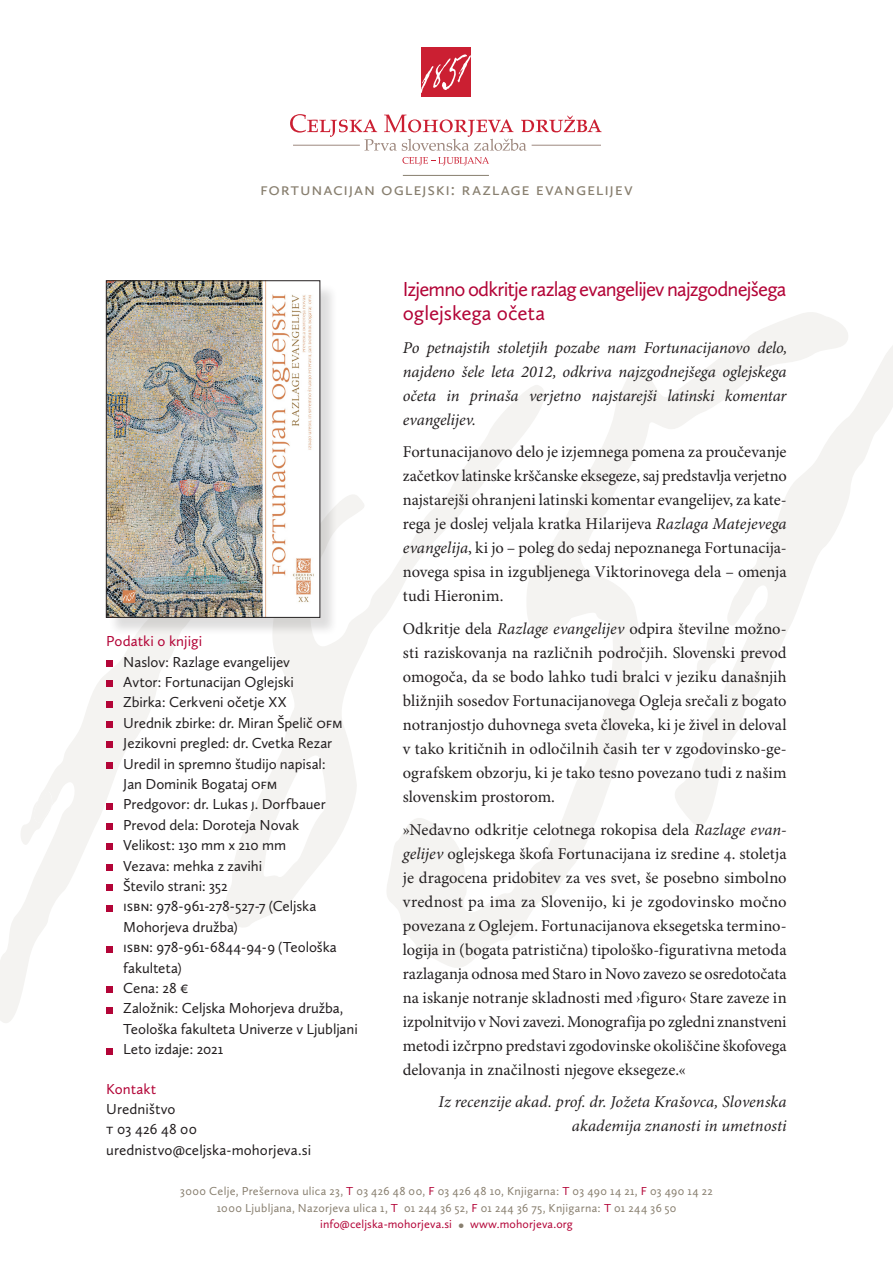
<style>
.page{position:relative;width:893px;height:1263px;background:#fff}
.page>*{position:absolute;margin:0;border:0;box-sizing:border-box;transform-origin:0 0}
.zivljenjepis{font:21px/24px "Calluna Sans";letter-spacing:-.04em;color:#b30437}
.besedilo{font:18px "Calluna Sans";letter-spacing:.045em;color:#887f6f}
.besedilo-2{font:16.5px/24px "Minion Pro";color:#231f20;text-align:justify}
.besedilo-3{font:italic 16.5px/24px "Minion Pro";color:#231f20;text-align:justify}
.podatki_o_knjigi{font:15px/20.4px "Calluna Sans";letter-spacing:-.005em;color:#231f20}
.podatki_o_knjigi-2{font:15px "Calluna Sans";color:#b30437}
.besedilo-4{font:12px "Calluna Sans";letter-spacing:.025em;color:#887f6f}
.t1{font:12px "Calluna Sans";letter-spacing:.01em;color:#b30437}
.s1{font-style:italic}
.s2{color:#b30437}
.s3{font-size:16.5px;color:#887f6f}
</style>
<div class="page">
<svg style="left:232px;top:495px;width:150px;height:432px"></svg>
<svg style="left:382px;top:312px;width:461px;height:656px"></svg>
<svg style="left:0;top:522px;width:232px;height:501px"></svg>
<svg style="left:18px;top:788px;width:34px;height:60px"></svg>
<svg style="left:668px;top:326px;width:225px;height:515px"></svg>
<div style="left:421px;top:47px;width:50px;height:50px;background:#cb1f32"></div>
<svg style="left:421px;top:54px;width:50px;height:39px"></svg>
<svg style="left:290px;top:114px;width:312px;height:37px"></svg>
<hr style="left:293px;top:145px;width:67px;height:1px;background:#9e887e">
<hr style="left:532px;top:145px;width:69px;height:1px;background:#9e887e">
<svg style="left:402px;top:157px;width:87px;height:8px"></svg>
<div style="left:106px;top:660px;width:7px;height:6px;background:#b30437"></div>
<div style="left:106px;top:680px;width:7px;height:7px;background:#b30437"></div>
<div style="left:106px;top:701px;width:7px;height:6px;background:#b30437"></div>
<div style="left:106px;top:721px;width:7px;height:7px;background:#b30437"></div>
<div style="left:106px;top:742px;width:7px;height:6px;background:#b30437"></div>
<div style="left:106px;top:762px;width:7px;height:6px;background:#b30437"></div>
<div style="left:106px;top:803px;width:7px;height:6px;background:#b30437"></div>
<div style="left:106px;top:823px;width:7px;height:7px;background:#b30437"></div>
<div style="left:106px;top:844px;width:7px;height:6px;background:#b30437"></div>
<div style="left:106px;top:864px;width:7px;height:6px;background:#b30437"></div>
<div style="left:106px;top:884px;width:7px;height:7px;background:#b30437"></div>
<div style="left:106px;top:905px;width:7px;height:6px;background:#b30437"></div>
<div style="left:106px;top:946px;width:7px;height:6px;background:#b30437"></div>
<div style="left:106px;top:986px;width:7px;height:7px;background:#b30437"></div>
<div style="left:106px;top:1007px;width:7px;height:6px;background:#b30437"></div>
<div style="left:106px;top:1048px;width:7px;height:6px;background:#b30437"></div>
<hr style="left:403px;top:175px;width:86px;height:1px;background:#887f6f">
<div style="left:108px;top:283px;width:231px;height:353px;background:#231f20;opacity:.15"></div>
<img style="left:108px;top:283px;width:210px;height:332px">
<div style="left:106px;top:281px;width:214px;height:336px;border:1px solid #231f20"></div>
<p class="besedilo" style="left:260px;top:178px;width:374px">fortunacijan oglejski : razlage evangelij ev</p>
<p class="podatki_o_knjigi-2" style="left:106px;top:632px;width:97px">Podatki o knjigi</p>
<p class="podatki_o_knjigi" style="left:123px;top:651px;width:168px">Naslov: Razlage evangelijev</p>
<p class="podatki_o_knjigi" style="left:123px;top:671px;width:172px">Avtor: Fortunacijan Oglejski</p>
<p class="podatki_o_knjigi" style="left:123px;top:692px;width:165px">Zbirka: Cerkveni očetje XX</p>
<p class="podatki_o_knjigi" style="left:123px;top:712px;width:221px">Urednik zbirke: dr. Miran Špelič OFM</p>
<p class="podatki_o_knjigi" style="left:123px;top:733px;width:210px">Jezikovni pregled: dr. Cvetka Rezar</p>
<p class="podatki_o_knjigi" style="left:123px;top:753px;width:204px">Uredil in spremno študijo napisal:<br>Jan Dominik Bogataj OFM</p>
<p class="podatki_o_knjigi" style="left:123px;top:794px;width:204px">Predgovor: dr. Lukas J. Dorfbauer</p>
<p class="podatki_o_knjigi" style="left:123px;top:814px;width:177px">Prevod dela: Doroteja Novak</p>
<p class="podatki_o_knjigi" style="left:123px;top:835px;width:164px">Velikost: 130 mm x 210 mm</p>
<p class="podatki_o_knjigi" style="left:123px;top:855px;width:140px">Vezava: mehka z zavihi</p>
<p class="podatki_o_knjigi" style="left:123px;top:875px;width:106px">Število strani: 352</p>
<p class="podatki_o_knjigi" style="left:123px;top:896px;width:195px">ISBN: 978-961-278-527-7 (Celjska<br>Mohorjeva družba)</p>
<p class="podatki_o_knjigi" style="left:123px;top:937px;width:215px">ISBN: 978-961-6844-94-9 (Teološka fakulteta)</p>
<p class="podatki_o_knjigi" style="left:123px;top:977px;width:67px">Cena: 28 €</p>
<p class="podatki_o_knjigi" style="left:123px;top:998px;width:236px">Založnik: Celjska Mohorjeva družba,<br>Teološka fakulteta Univerze v Ljubljani</p>
<p class="podatki_o_knjigi" style="left:123px;top:1039px;width:101px">Leto izdaje: 2021</p>
<p class="podatki_o_knjigi-2" style="left:106px;top:1079px;width:52px">Kontakt</p>
<p class="podatki_o_knjigi" style="left:106px;top:1098px;width:71px">Uredništvo</p>
<p class="podatki_o_knjigi" style="left:106px;top:1119px;width:92px">t 03 426 48 00</p>
<p class="podatki_o_knjigi" style="left:106px;top:1139px;width:206px">urednistvo@celjska-mohorjeva.si</p>
<p class="zivljenjepis" style="left:403px;top:277px;width:385px">Izjemno odkritje razlag evangelijev najzgodnejšega oglejskega očeta</p>
<p class="besedilo-3" style="left:403px;top:336px;width:386px">Po petnajstih stoletjih pozabe nam Fortunacijanovo delo, najdeno šele leta 2012, odkriva najzgodnejšega oglejskega očeta in prinaša verjetno najstarejši latinski komentar evangelijev.</p>
<p class="besedilo-2" style="left:403px;top:441px;width:385px">Fortunacijanovo delo je izjemnega pomena za proučevanje začetkov latinske krščanske eksegeze, saj predstavlja verjetno najstarejši ohranjeni latinski komentar evangelijev, za kate&shy;rega je doslej veljala kratka Hilarijeva <span class="s1">Razlaga Matejevega evangelija</span>, ki jo – poleg do sedaj nepoznanega Fortunacija&shy;novega spisa in izgubljenega Viktorinovega dela – omenja tudi Hieronim.</p>
<p class="besedilo-2" style="left:403px;top:617px;width:385px">Odkritje dela <span class="s1">Razlage evangelijev</span> odpira številne možno&shy;sti raziskovanja na različnih področjih. Slovenski prevod omogoča, da se bodo lahko tudi bralci v jeziku današnjih bližnjih sosedov Fortunacijanovega Ogleja srečali z bogato notranjostjo duhovnega sveta človeka, ki je živel in deloval v tako kritičnih in odločilnih časih ter v zgodovinsko-ge&shy;ografskem obzorju, ki je tako tesno povezano tudi z našim slovenskim prostorom.</p>
<p class="besedilo-2" style="left:403px;top:818px;width:385px">»Nedavno odkritje celotnega rokopisa dela <span class="s1">Razlage evan&shy;gelijev</span> oglejskega škofa Fortunacijana iz sredine 4. stoletja je dragocena pridobitev za ves svet, še posebno simbolno vrednost pa ima za Slovenijo, ki je zgodovinsko močno povezana z Oglejem. Fortunacijanova eksegetska termino&shy;logija in (bogata patristična) tipološko-figurativna metoda razlaganja odnosa med Staro in Novo zavezo se osredotočata na iskanje notranje skladnosti med ›figuro‹ Stare zaveze in izpolnitvijo v Novi zavezi. Monografija po zgledni znanstveni metodi izčrpno predstavi zgodovinske okoliščine škofovega delovanja in značilnosti njegove eksegeze.«</p>
<p class="besedilo-3" style="left:439px;top:1090px;width:350px;text-align:right">Iz recenzije akad. prof. dr. Jožeta Krašovca, Slovenska akademija znanosti in umetnosti</p>
<p class="besedilo-4" style="left:180px;top:1184px;width:534px">3000 Celje, Prešernova ulica 23, <span class="s2">T</span> 03 426 48 00, <span class="s2">F</span> 03 426 48 10, Knjigarna: <span class="s2">T</span> 03 490 14 21, <span class="s2">F</span> 03 490 14 22</p>
<p class="besedilo-4" style="left:217px;top:1201px;width:461px">1000 Ljubljana, Nazorjeva ulica 1, <span class="s2">T</span> 01 244 36 52, <span class="s2">F</span> 01 244 36 75, Knjigarna: <span class="s2">T</span> 01 244 36 50</p>
<p class="t1" style="left:320px;top:1217px;width:254px">info@celjska-mohorjeva.si <span class="s3">•</span> www.mohorjeva.org</p>
</div>
